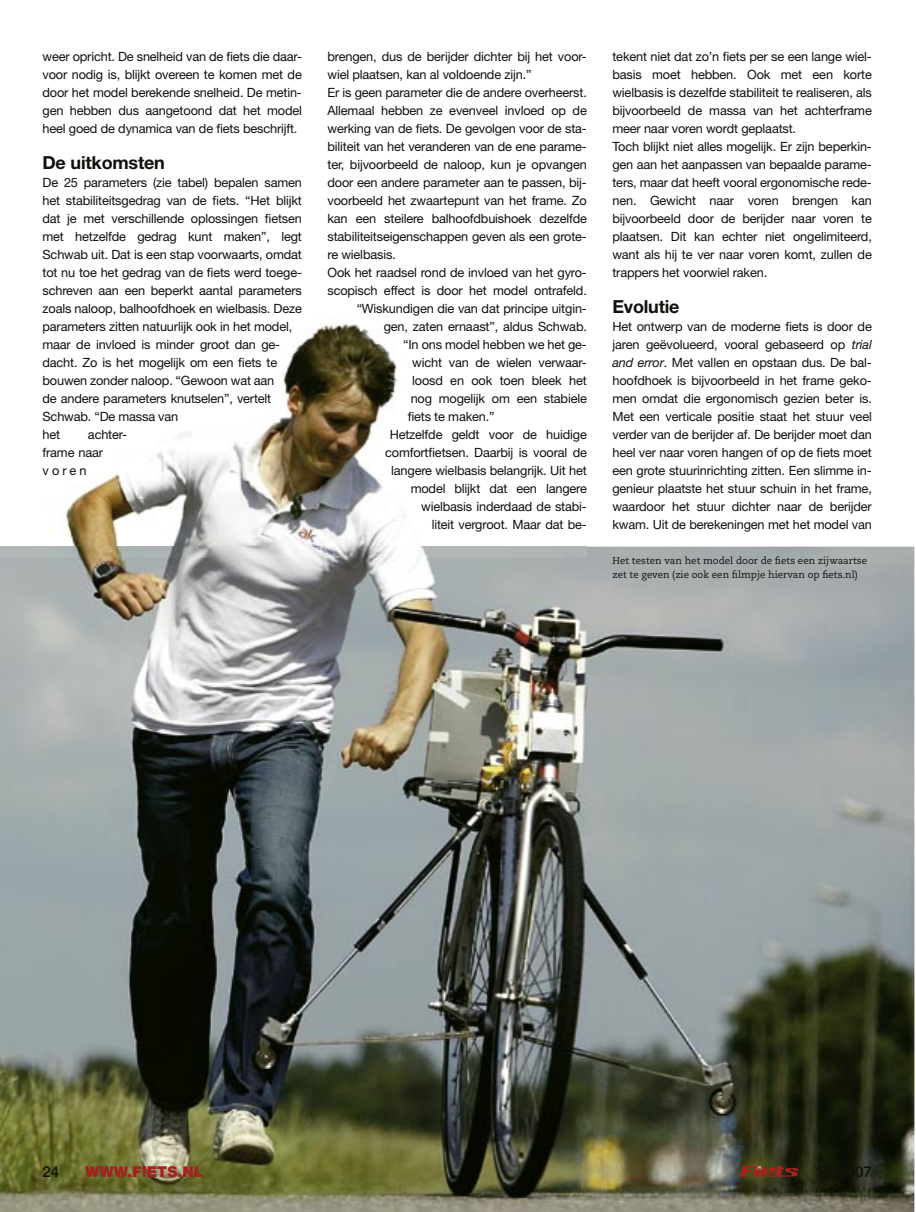
<style>
.page{position:relative;width:916px;height:1212px;background:#fff}
.page>*{position:absolute;margin:0;border:0;box-sizing:border-box;transform-origin:0 0}
.t1{font:700 18px "Helvetica Neue LT Std";letter-spacing:-.01em;color:#0f110c}
.t2{font:900 15px "Helvetica Neue LT Std";color:#a32120}
.t3{font:500 15px "Helvetica Neue LT Std";color:#0f110c}
.t4{font:12.75px/18px "Helvetica Neue LT Std";letter-spacing:-.01em;color:#0f110c}
.t5{font:9.75px/13.5px "Caecilia LT Std";color:#0f110c}
.s1{font-style:italic}
</style>
<div class="page">
<img style="left:0;top:547px;width:914px;height:665px">
<img style="left:0;top:323px;width:587px;height:235px">
<svg style="left:740px;top:1165px;width:58px;height:12px"></svg>
<p class="t4" style="left:43px;top:47px;width:261px;text-align:justify">weer opricht. De snelheid van de fiets die daar&shy;voor nodig is, blijkt overeen te komen met de door het model berekende snelheid. De metin&shy;gen hebben dus aangetoond dat het model heel goed de dynamica van de fiets beschrijft.</p>
<h1 class="t1" style="left:43px;top:151px;width:124px">De uitkomsten</h1>
<p class="t4" style="left:43px;top:173px;width:261px">De 25 parameters (zie tabel) bepalen samen het stabiliteitsgedrag van de fiets. “Het blijkt dat je met verschillende oplossingen fietsen met hetzelfde gedrag kunt maken”, legt Schwab uit. Dat is een stap voorwaarts, omdat tot nu toe het gedrag van de fiets werd toege&shy;schreven aan een beperkt aantal parameters zoals naloop, balhoofdhoek en wielbasis. Deze parameters zitten natuurlijk ook in het model, maar de invloed is minder groot dan ge&shy;dacht. Zo is het mogelijk om een fiets te bouwen zonder naloop. “Gewoon wat aan<br>de andere parameters knutselen”, vertelt Schwab. “De massa van<br>het</p>
<p class="t4" style="left:43px;top:425px;width:86px;text-indent:45px">achter&shy;frame naar voren</p>
<p class="t4" style="left:327px;top:47px;width:261px">brengen, dus de berijder dichter bij het voor-</p>
<p class="t4" style="left:327px;top:65px;width:206px">wiel plaatsen, kan al voldoende zijn.”</p>
<p class="t4" style="left:327px;top:83px;width:261px">Er is geen parameter die de andere overheerst.</p>
<p class="t4" style="left:327px;top:101px;width:261px">Allemaal hebben ze evenveel invloed op de</p>
<p class="t4" style="left:327px;top:119px;width:261px">werking van de fiets. De gevolgen voor de sta-</p>
<p class="t4" style="left:327px;top:137px;width:261px">biliteit van het veranderen van de ene parame-</p>
<p class="t4" style="left:327px;top:155px;width:261px">ter, bijvoorbeeld de naloop, kun je opvangen</p>
<p class="t4" style="left:327px;top:173px;width:261px">door een andere parameter aan te passen, bij-</p>
<p class="t4" style="left:327px;top:191px;width:261px">voorbeeld het zwaartepunt van het frame. Zo</p>
<p class="t4" style="left:327px;top:209px;width:261px">kan een steilere balhoofdbuishoek dezelfde</p>
<p class="t4" style="left:327px;top:227px;width:261px">stabiliteitseigenschappen geven als een grote-</p>
<p class="t4" style="left:327px;top:245px;width:70px">re wielbasis.</p>
<p class="t4" style="left:327px;top:263px;width:261px">Ook het raadsel rond de invloed van het gyro-</p>
<p class="t4" style="left:327px;top:281px;width:261px">scopisch effect is door het model ontrafeld.</p>
<p class="t4" style="left:357px;top:299px;width:232px">“Wiskundigen die van dat principe uitgin-</p>
<p class="t4" style="left:384px;top:317px;width:205px">gen, zaten ernaast”, aldus Schwab.</p>
<p class="t4" style="left:403px;top:335px;width:185px">“In ons model hebben we het ge-</p>
<p class="t4" style="left:412px;top:353px;width:176px">wicht van de wielen verwaar-</p>
<p class="t4" style="left:412px;top:371px;width:176px">loosd en ook toen bleek het</p>
<p class="t4" style="left:411px;top:389px;width:178px">nog mogelijk om een stabiele</p>
<p class="t4" style="left:408px;top:407px;width:88px">fiets te maken.”</p>
<p class="t4" style="left:390px;top:425px;width:199px">Hetzelfde geldt voor de huidige</p>
<p class="t4" style="left:385px;top:443px;width:203px">comfortfietsen. Daarbij is vooral de</p>
<p class="t4" style="left:391px;top:461px;width:197px">langere wielbasis belangrijk. Uit het</p>
<p class="t4" style="left:411px;top:479px;width:178px">model blijkt dat een langere</p>
<p class="t4" style="left:421px;top:497px;width:167px">wielbasis inderdaad de stabi-</p>
<p class="t4" style="left:432px;top:515px;width:157px">liteit vergroot. Maar dat be-</p>
<p class="t4" style="left:612px;top:47px;width:261px">tekent niet dat zo’n fiets per se een lange wiel&shy;basis moet hebben. Ook met een korte wielbasis is dezelfde stabiliteit te realiseren, als bijvoorbeeld de massa van het achterframe meer naar voren wordt geplaatst.<br>Toch blijkt niet alles mogelijk. Er zijn beperkin&shy;gen aan het aanpassen van bepaalde parame&shy;ters, maar dat heeft vooral ergonomische rede&shy;nen. Gewicht naar voren brengen kan bijvoorbeeld door de berijder naar voren te plaatsen. Dit kan echter niet ongelimiteerd, want als hij te ver naar voren komt, zullen de trappers het voorwiel raken.</p>
<h1 class="t1" style="left:612px;top:295px;width:69px">Evolutie</h1>
<p class="t4" style="left:612px;top:317px;width:261px;text-align:justify">Het ontwerp van de moderne fiets is door de jaren geëvolueerd, vooral gebaseerd op <span class="s1">trial and error</span>. Met vallen en opstaan dus. De bal&shy;hoofdhoek is bijvoorbeeld in het frame geko&shy;men omdat die ergonomisch gezien beter is.<br>Met een verticale positie staat het stuur veel verder van de berijder af. De berijder moet dan heel ver naar voren hangen of op de fiets moet een grote stuurinrichting zitten. Een slimme in&shy;genieur plaatste het stuur schuin in het frame, waardoor het stuur dichter naar de berijder kwam. Uit de berekeningen met het model van</p>
<p class="t5" style="left:612px;top:554px;width:256px">Het testen van het model door de fiets een zijwaartse zet te geven (zie ook een filmpje hiervan op fiets.nl)</p>
<p class="t3" style="left:43px;top:1162px;width:18px">24</p>
<p class="t2" style="left:85px;top:1162px;width:120px">WWW.FIETS.NL</p>
</div>
